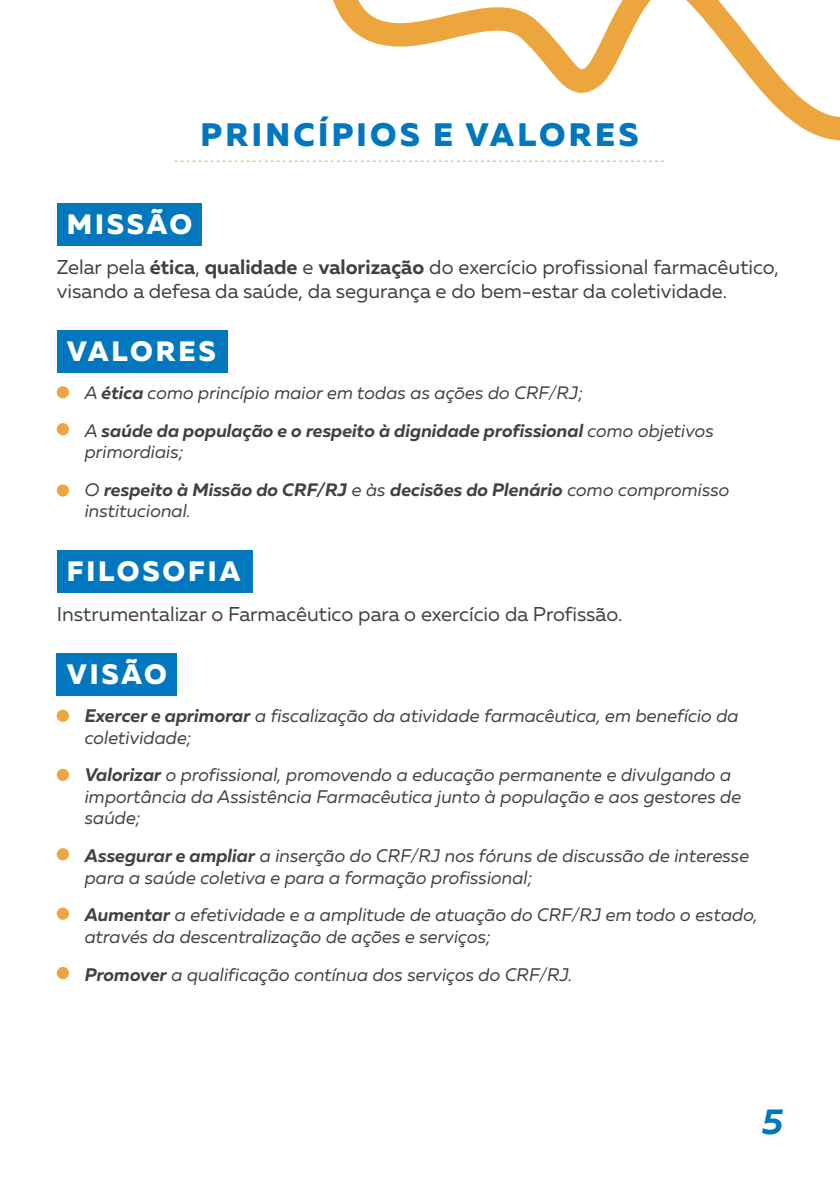
<style>
.page{position:relative;width:840px;height:1191px;background:#fff}
.page>*{position:absolute;margin:0;border:0;box-sizing:border-box;transform-origin:0 0}
.t1{font:italic 700 36px "Muller";color:#0077bf}
.t2{font:800 32.4px "Muller";letter-spacing:.1em;color:#0077bf}
.t3{font:800 28px "Muller";letter-spacing:.1em;color:#fff}
.t4{font:20px/24px "Muller";color:#433f44}
.t5{font:italic 18.2px/21.6px "Muller";color:#433f44}
.t6{font:italic 18px/37.6px "Muller";color:#433f44}
.t7{font:italic 700 18px/37.6px "Muller";color:#433f44}
.s1{font-weight:700}
.s2{font-weight:400}
</style>
<div class="page">
<div style="left:57px;top:330px;width:170px;height:43px;background:#0077bf"></div>
<div style="left:57px;top:550px;width:195px;height:42px;background:#0077bf"></div>
<div style="left:57px;top:653px;width:120px;height:43px;background:#0077bf"></div>
<svg style="left:57px;top:0;width:782px;height:340px"></svg>
<div style="left:57px;top:386px;width:12px;height:12px;background:#eca63d;border-radius:50%"></div>
<div style="left:57px;top:423px;width:12px;height:12px;background:#eca63d;border-radius:50%"></div>
<div style="left:57px;top:484px;width:12px;height:12px;background:#eca63d;border-radius:50%"></div>
<div style="left:57px;top:709px;width:12px;height:13px;background:#eca63d;border-radius:50%"></div>
<div style="left:57px;top:768px;width:12px;height:13px;background:#eca63d;border-radius:50%"></div>
<div style="left:57px;top:848px;width:12px;height:12px;background:#eca63d;border-radius:50%"></div>
<div style="left:57px;top:907px;width:12px;height:12px;background:#eca63d;border-radius:50%"></div>
<div style="left:57px;top:967px;width:12px;height:12px;background:#eca63d;border-radius:50%"></div>
<svg style="left:175px;top:161px;width:489px;height:1px"></svg>
<h2 class="t2" style="left:200px;top:114px;width:439px">PRINCÍPIOS E VALORES</h2>
<h3 class="t3" style="left:67px;top:206px;width:127px">MISSÃO</h3>
<p class="t4" style="left:57px;top:254px;width:723px">Zelar pela <span class="s1">ética</span>, <span class="s1">qualidade</span> e <span class="s1">valorização</span> do exercício profissional farmacêutico, visando a defesa da saúde, da segurança e do bem-estar da coletividade.</p>
<h3 class="t3" style="left:67px;top:334px;width:151px">VALORES</h3>
<p class="t6" style="left:85px;top:373px;width:630px">A <span class="s1">ética</span> como princípio maior em todas as ações do CRF/RJ;<br>A <span class="s1">saúde da população e o respeito à dignidade profissional</span> como objetivos</p>
<p class="t7" style="left:85px;top:433px;width:646px"><span class="s2">primordiais;<br>O</span> respeito à Missão do CRF/RJ <span class="s2">e às</span> decisões do Plenário <span class="s2">como compromisso</span></p>
<p class="t6" style="left:85px;top:492px;width:107px">institucional.</p>
<h3 class="t3" style="left:67px;top:553px;width:175px">FILOSOFIA</h3>
<p class="t4" style="left:57px;top:601px;width:567px">Instrumentalizar o Farmacêutico para o exercício da Profissão.</p>
<h3 class="t3" style="left:67px;top:657px;width:101px">VISÃO</h3>
<p class="t5" style="left:85px;top:704px;width:655px"><span class="s1">Exercer e aprimorar</span> a fiscalização da atividade farmacêutica, em benefício da coletividade;</p>
<p class="t5" style="left:85px;top:764px;width:657px"><span class="s1">Valorizar</span> o profissional, promovendo a educação permanente e divulgando a importância da Assistência Farmacêutica junto à população e aos gestores de saúde;</p>
<p class="t5" style="left:85px;top:844px;width:665px"><span class="s1">Assegurar e ampliar</span> a inserção do CRF/RJ nos fóruns de discussão de interesse para a saúde coletiva e para a formação profissional;</p>
<p class="t5" style="left:85px;top:904px;width:674px"><span class="s1">Aumentar</span> a efetividade e a amplitude de atuação do CRF/RJ em todo o estado, através da descentralização de ações e serviços;</p>
<p class="t5" style="left:85px;top:963px;width:489px"><span class="s1">Promover</span> a qualificação contínua dos serviços do CRF/RJ.</p>
<h1 class="t1" style="left:761px;top:1099px;width:23px">5</h1>
</div>
